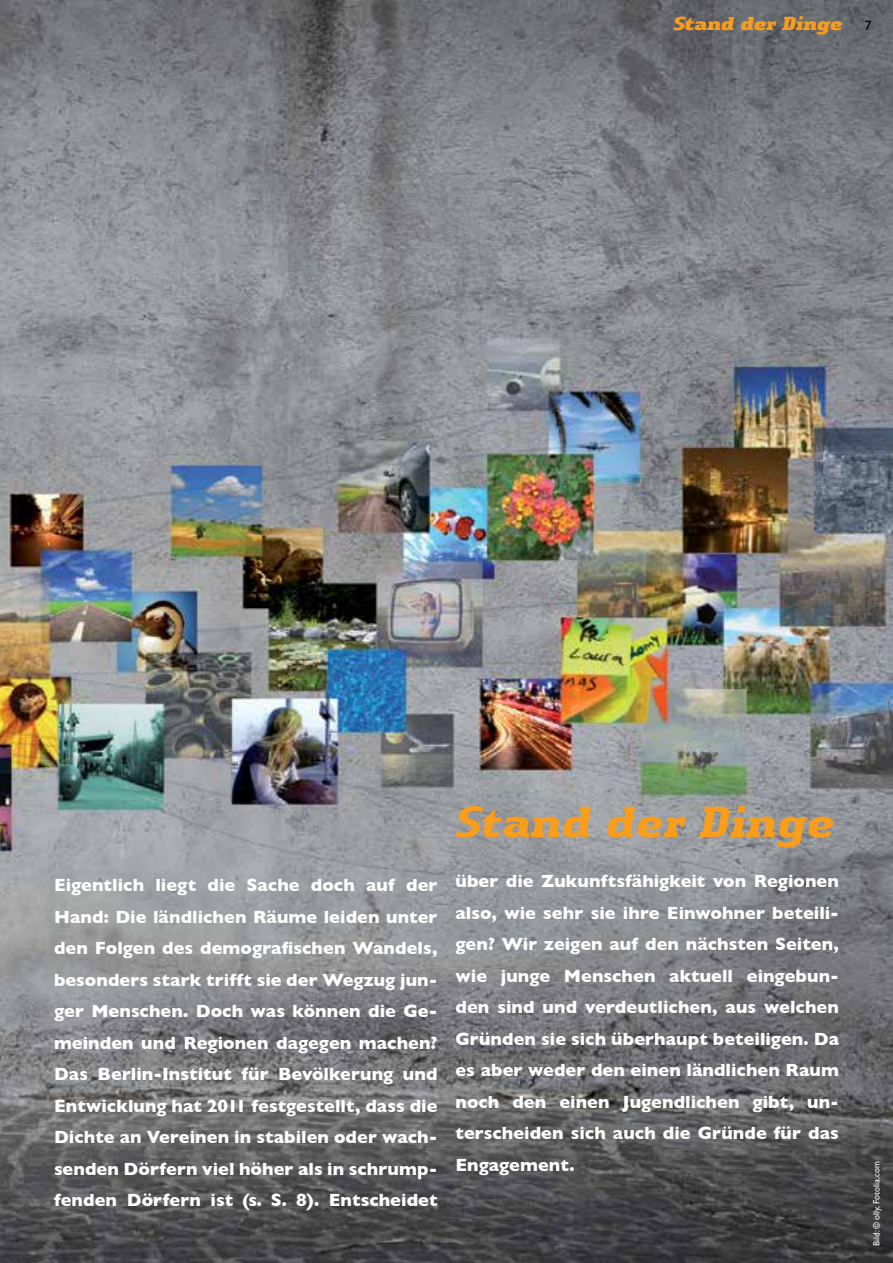
<style>
.page{position:relative;width:893px;height:1263px;background:#fff}
.page>*{position:absolute;margin:0;border:0;box-sizing:border-box;transform-origin:0 0}
.t1{font:italic 700 45px "Authentic Serif Com";letter-spacing:-.015em;color:#f99d1c}
.t2{font:italic 900 19.5px "Authentic Serif Com";color:#f99d1c}
.t3{font:700 18px/31.5px "Gill Sans";letter-spacing:.005em;color:#fff;text-align:justify}
.t4{font:9px "Gill Sans";color:#fff}
.s1{font-family:"Gill Sans";font-weight:400;font-style:normal;font-size:13.5px;color:#000}
</style>
<div class="page">
<img style="left:0;top:0;width:893px;height:1263px">
<p class="t2" style="left:674px;top:11px;width:199px">Stand der Dinge <span class="s1">7</span></p>
<h1 class="t1" style="left:457px;top:793px;width:381px">Stand der Dinge</h1>
<p class="t3" style="left:54px;top:869px;width:385px">Eigentlich liegt die Sache doch auf der Hand: Die ländlichen Räume leiden unter den Folgen des demografischen Wandels, besonders stark trifft sie der Wegzug jun&shy;ger Menschen. Doch was können die Ge&shy;meinden und Regionen dagegen machen?<br>Das Berlin-Institut für Bevölkerung und Entwicklung hat 2011 festgestellt, dass die Dichte an Vereinen in stabilen oder wach&shy;senden Dörfern viel höher als in schrump&shy;fenden Dörfern ist (s. S. 8). Entscheidet</p>
<p class="t3" style="left:455px;top:865px;width:385px">über die Zukunftsfähigkeit von Regionen also, wie sehr sie ihre Einwohner beteili&shy;gen? Wir zeigen auf den nächsten Seiten, wie junge Menschen aktuell eingebun&shy;den sind und verdeutlichen, aus welchen Gründen sie sich überhaupt beteiligen. Da es aber weder den einen ländlichen Raum noch den einen Jugendlichen gibt, un&shy;terscheiden sich auch die Gründe für das Engagement.</p>
<p class="t4" style="left:871px;top:1246px;width:86px;rotate:-90deg">Bild: © olly, Fotolia.com</p>
</div>
